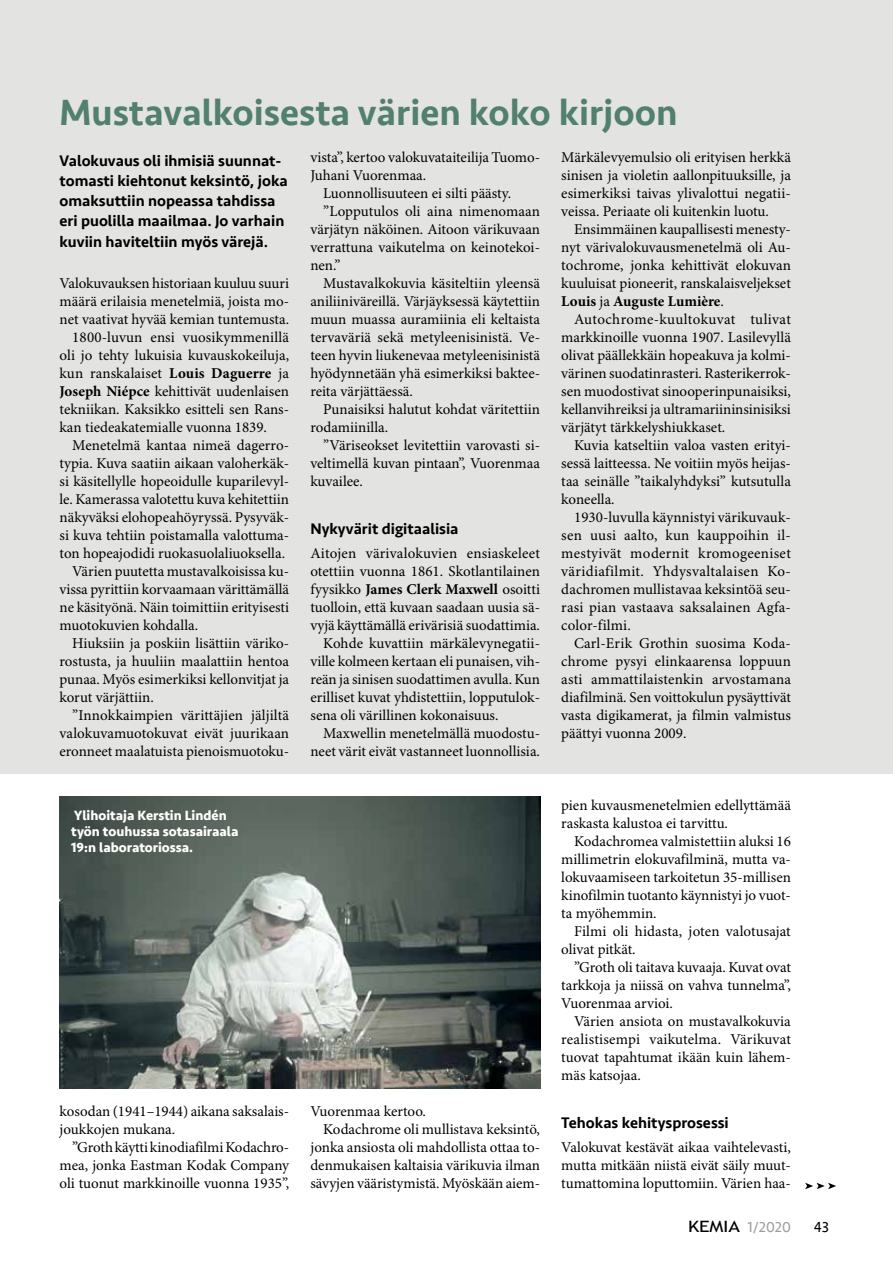
<style>
.page{position:relative;width:893px;height:1263px;background:#fff}
.page>*{position:absolute;margin:0;border:0;box-sizing:border-box;transform-origin:0 0}
.t1{font:500 37.5px "Seravek";color:#51806f}
.t2{font:500 15.75px/20.2px "Seravek";color:#000}
.t3{font:15px/18px "Minion Pro";color:#000;text-align:justify}
.t4{font:700 15px "Minion Pro";color:#000}
.t5{font:15px "Seravek";color:#9d9d9c}
.t6{font:15px "Seravek";color:#000}
.t7{font:700 13.8px/15.8px "Seravek";color:#fff}
.s1{font-weight:700}
.s2{font-weight:400}
.s3{font-family:"Trebuchet MS";font-size:15.6px;color:#000}
</style>
<div class="page">
<div style="left:0;top:0;width:893px;height:774px;background:#e3e3e2"></div>
<img style="left:60px;top:797px;width:480px;height:291px">
<svg style="left:805px;top:1183px;width:31px;height:6px"></svg>
<h1 class="t1" style="left:60px;top:89px;width:620px">Mustavalkoisesta värien koko kirjoon</h1>
<p class="t2" style="left:60px;top:150px;width:230px">Valokuvaus oli ihmisiä suunnat&shy;tomasti kiehtonut keksintö, joka omaksuttiin nopeassa tahdissa eri puolilla maailmaa. Jo varhain kuviin haviteltiin myös värejä.</p>
<p class="t3" style="left:60px;top:275px;width:231px">Valokuvauksen historiaan kuuluu suuri</p>
<p class="t3" style="left:60px;top:293px;width:231px">määrä erilaisia menetelmiä, joista mo-</p>
<p class="t3" style="left:60px;top:311px;width:231px">net vaativat hyvää kemian tuntemusta.</p>
<p class="t3" style="left:72px;top:329px;width:218px">1800-luvun ensi vuosikymmenillä</p>
<p class="t3" style="left:60px;top:347px;width:231px">oli jo tehty lukuisia kuvauskokeiluja,</p>
<p class="t3" style="left:60px;top:365px;width:231px">kun ranskalaiset <span class="s1">Louis Daguerre</span> ja</p>
<p class="t3" style="left:60px;top:383px;width:231px"><span class="s1">Joseph Niépce</span> kehittivät uudenlaisen</p>
<p class="t3" style="left:60px;top:401px;width:231px">tekniikan. Kaksikko esitteli sen Rans-</p>
<p class="t3" style="left:60px;top:419px;width:209px">kan tiedeakatemialle vuonna 1839.</p>
<p class="t3" style="left:72px;top:437px;width:218px">Menetelmä kantaa nimeä dagerro-</p>
<p class="t3" style="left:60px;top:455px;width:231px">typia. Kuva saatiin aikaan valoherkäk-</p>
<p class="t3" style="left:60px;top:473px;width:231px">si käsitellylle hopeoidulle kuparilevyl-</p>
<p class="t3" style="left:60px;top:491px;width:231px">le. Kamerassa valotettu kuva kehitettiin</p>
<p class="t3" style="left:60px;top:509px;width:231px">näkyväksi elohopeahöyryssä. Pysyväk-</p>
<p class="t3" style="left:60px;top:527px;width:231px">si kuva tehtiin poistamalla valottuma-</p>
<p class="t3" style="left:60px;top:545px;width:227px">ton hopeajodidi ruokasuolaliuoksella.</p>
<p class="t3" style="left:72px;top:563px;width:218px">Värien puutetta mustavalkoisissa ku-</p>
<p class="t3" style="left:60px;top:581px;width:231px">vissa pyrittiin korvaamaan värittämällä</p>
<p class="t3" style="left:60px;top:599px;width:231px">ne käsityönä. Näin toimittiin erityisesti</p>
<p class="t3" style="left:60px;top:617px;width:140px">muotokuvien kohdalla.</p>
<p class="t3" style="left:72px;top:635px;width:218px">Hiuksiin ja poskiin lisättiin väriko-</p>
<p class="t3" style="left:60px;top:653px;width:231px">rostusta, ja huuliin maalattiin hentoa</p>
<p class="t3" style="left:60px;top:671px;width:231px">punaa. Myös esimerkiksi kellonvitjat ja</p>
<p class="t3" style="left:60px;top:689px;width:96px">korut värjättiin.</p>
<p class="t3" style="left:72px;top:707px;width:218px">”Innokkaimpien värittäjien jäljiltä</p>
<p class="t3" style="left:60px;top:725px;width:231px">valokuvamuotokuvat eivät juurikaan</p>
<p class="t3" style="left:60px;top:743px;width:231px">eronneet maalatuista pienoismuotoku-</p>
<p class="t3" style="left:561px;top:149px;width:231px">Märkälevyemulsio oli erityisen herkkä sinisen ja violetin aallonpituuksille, ja esimerkiksi taivas ylivalottui negatii&shy;veissa. Periaate oli kuitenkin luotu.</p>
<p class="t3" style="left:561px;top:221px;width:231px;text-indent:13px">Ensimmäinen kaupallisesti menesty&shy;nyt värivalokuvausmenetelmä oli Au&shy;tochrome, jonka kehittivät elokuvan kuuluisat pioneerit, ranskalaisveljekset <span class="s1">Louis</span> ja <span class="s1">Auguste Lumière</span>.</p>
<p class="t3" style="left:561px;top:311px;width:231px;text-indent:13px">Autochrome-kuultokuvat tulivat markkinoille vuonna 1907. Lasilevyllä olivat päällekkäin hopeakuva ja kolmi&shy;värinen suodatinrasteri. Rasterikerrok&shy;sen muodostivat sinooperinpunaisiksi, kellanvihreiksi ja ultramariininsinisiksi värjätyt tärkkelyshiukkaset.</p>
<p class="t3" style="left:561px;top:437px;width:231px;text-indent:13px">Kuvia katseltiin valoa vasten erityi&shy;sessä laitteessa. Ne voitiin myös heijas&shy;taa seinälle ”taikalyhdyksi” kutsutulla koneella.</p>
<p class="t3" style="left:561px;top:509px;width:231px;text-indent:13px">1930-luvulla käynnistyi värikuvauk&shy;sen uusi aalto, kun kauppoihin il&shy;mestyivät modernit kromogeeniset väridiafilmit. Yhdysvaltalaisen Ko&shy;dachromen mullistavaa keksintöä seu&shy;rasi pian vastaava saksalainen Agfa&shy;color-filmi.</p>
<p class="t3" style="left:561px;top:635px;width:231px;text-indent:13px">Carl-Erik Grothin suosima Koda&shy;chrome pysyi elinkaarensa loppuun asti ammattilaistenkin arvostamana diafilminä. Sen voittokulun pysäyttivät vasta digikamerat, ja filmin valmistus päättyi vuonna 2009.</p>
<p class="t3" style="left:310px;top:149px;width:231px">vista”, kertoo valokuvataiteilija Tuomo-</p>
<p class="t3" style="left:310px;top:167px;width:117px">Juhani Vuorenmaa.</p>
<p class="t3" style="left:323px;top:185px;width:189px">Luonnollisuuteen ei silti päästy.</p>
<p class="t3" style="left:323px;top:203px;width:218px">”Lopputulos oli aina nimenomaan</p>
<p class="t3" style="left:310px;top:221px;width:231px">värjätyn näköinen. Aitoon värikuvaan</p>
<p class="t3" style="left:310px;top:239px;width:231px">verrattuna vaikutelma on keinotekoi-</p>
<p class="t3" style="left:310px;top:257px;width:32px">nen.”</p>
<p class="t3" style="left:323px;top:275px;width:218px">Mustavalkokuvia käsiteltiin yleensä</p>
<p class="t3" style="left:310px;top:293px;width:231px">aniliiniväreillä. Värjäyksessä käytettiin</p>
<p class="t3" style="left:310px;top:311px;width:231px">muun muassa auramiinia eli keltaista</p>
<p class="t3" style="left:310px;top:329px;width:231px">tervaväriä sekä metyleenisinistä. Ve-</p>
<p class="t3" style="left:310px;top:347px;width:231px">teen hyvin liukenevaa metyleenisinistä</p>
<p class="t3" style="left:310px;top:365px;width:231px">hyödynnetään yhä esimerkiksi baktee-</p>
<p class="t3" style="left:310px;top:383px;width:104px">reita värjättäessä.</p>
<p class="t3" style="left:323px;top:401px;width:218px">Punaisiksi halutut kohdat väritettiin</p>
<p class="t3" style="left:310px;top:419px;width:79px">rodamiinilla.</p>
<p class="t3" style="left:323px;top:437px;width:218px">”Väriseokset levitettiin varovasti si-</p>
<p class="t3" style="left:310px;top:455px;width:231px">veltimellä kuvan pintaan”, Vuorenmaa</p>
<p class="t3" style="left:310px;top:473px;width:54px">kuvailee.</p>
<p class="t2" style="left:310px;top:518px;width:150px">Nykyvärit digitaalisia</p>
<p class="t3" style="left:310px;top:545px;width:231px">Aitojen värivalokuvien ensiaskeleet</p>
<p class="t3" style="left:310px;top:563px;width:231px">otettiin vuonna 1861. Skotlantilainen</p>
<p class="t4" style="left:310px;top:580px;width:231px"><span class="s2">fyysikko</span> James Clerk Maxwell <span class="s2">osoitti</span></p>
<p class="t3" style="left:310px;top:599px;width:231px">tuolloin, että kuvaan saadaan uusia sä-</p>
<p class="t3" style="left:310px;top:617px;width:231px">vyjä käyttämällä erivärisiä suodattimia.</p>
<p class="t3" style="left:323px;top:635px;width:218px">Kohde kuvattiin märkälevynegatii-</p>
<p class="t3" style="left:310px;top:653px;width:231px">ville kolmeen kertaan eli punaisen, vih-</p>
<p class="t3" style="left:310px;top:671px;width:231px">reän ja sinisen suodattimen avulla. Kun</p>
<p class="t3" style="left:310px;top:689px;width:231px">erilliset kuvat yhdistettiin, lopputulok-</p>
<p class="t3" style="left:310px;top:707px;width:190px">sena oli värillinen kokonaisuus.</p>
<p class="t3" style="left:323px;top:725px;width:218px">Maxwellin menetelmällä muodostu-</p>
<p class="t3" style="left:310px;top:743px;width:231px">neet värit eivät vastanneet luonnollisia.</p>
<p class="t7" style="left:71px;top:807px;width:169px">Ylihoitaja Kerstin Lindén työn touhussa sotasairaala<br>19:n laboratoriossa.</p>
<p class="t3" style="left:60px;top:1103px;width:231px">kosodan (1941–1944) aikana saksalais&shy;joukkojen mukana.</p>
<p class="t3" style="left:60px;top:1139px;width:231px;text-indent:13px">”Groth käytti kinodiafilmi Kodachro&shy;mea, jonka Eastman Kodak Company oli tuonut markkinoille vuonna 1935”,</p>
<p class="t3" style="left:310px;top:1103px;width:117px">Vuorenmaa kertoo.</p>
<p class="t3" style="left:323px;top:1121px;width:218px">Kodachrome oli mullistava keksintö,</p>
<p class="t3" style="left:310px;top:1139px;width:231px">jonka ansiosta oli mahdollista ottaa to-</p>
<p class="t3" style="left:310px;top:1157px;width:231px">denmukaisen kaltaisia värikuvia ilman</p>
<p class="t3" style="left:310px;top:1175px;width:231px">sävyjen vääristymistä. Myöskään aiem-</p>
<p class="t3" style="left:561px;top:797px;width:231px">pien kuvausmenetelmien edellyttämää raskasta kalustoa ei tarvittu.</p>
<p class="t3" style="left:561px;top:833px;width:231px;text-indent:13px">Kodachromea valmistettiin aluksi 16 millimetrin elokuvafilminä, mutta va&shy;lokuvaamiseen tarkoitetun 35-millisen kinofilmin tuotanto käynnistyi jo vuot&shy;ta myöhemmin.</p>
<p class="t3" style="left:561px;top:923px;width:231px;text-indent:13px">Filmi oli hidasta, joten valotusajat olivat pitkät.</p>
<p class="t3" style="left:561px;top:959px;width:231px;text-indent:13px">”Groth oli taitava kuvaaja. Kuvat ovat tarkkoja ja niissä on vahva tunnelma”, Vuorenmaa arvioi.</p>
<p class="t3" style="left:561px;top:1013px;width:231px;text-indent:13px">Värien ansiota on mustavalkokuvia realistisempi vaikutelma. Värikuvat tuovat tapahtumat ikään kuin lähem&shy;mäs katsojaa.</p>
<p class="t2" style="left:561px;top:1112px;width:169px">Tehokas kehitysprosessi</p>
<p class="t3" style="left:561px;top:1139px;width:231px">Valokuvat kestävät aikaa vaihtelevasti, mutta mitkään niistä eivät säily muut&shy;tumattomina loputtomiin. Värien haa-</p>
<p class="t5" style="left:688px;top:1215px;width:104px"><span class="s3">KEMIA</span> 1/2020</p>
<p class="t6" style="left:814px;top:1215px;width:17px">43</p>
</div>
